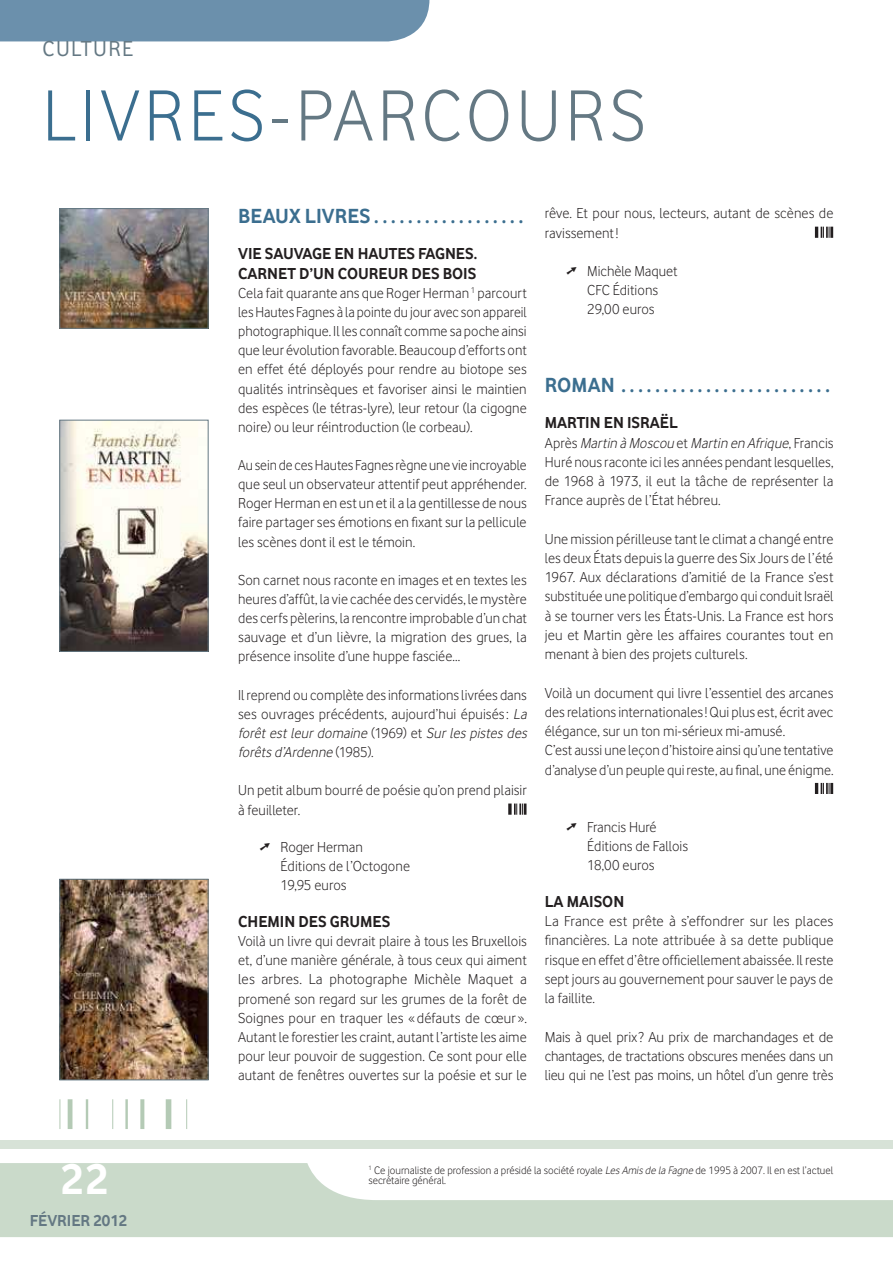
<style>
.page{position:relative;width:893px;height:1263px;background:#fff}
.page>*{position:absolute;margin:0;border:0;box-sizing:border-box;transform-origin:0 0}
.t1{font:75px "Vodafone Lt";letter-spacing:.06em;color:#647883}
.t2{font:700 45px "Vodafone Rg";color:#fff}
.t3{font:22.5px "Vodafone Rg";letter-spacing:.06em;color:#647883}
.t4{font:700 21.15px "Vodafone Rg";color:#3b6e8f}
.t5{font:700 16.5px/19.6px "Vodafone Rg";color:#231f20}
.t6{font:700 16.5px "Vodafone Rg";color:#647883}
.t7{font:15px/19.2px "Vodafone Lt";letter-spacing:.005em;color:#231f20;text-align:justify}
.t8{font:11.25px/10.5px "Vodafone Lt";color:#231f20}
.s1{color:#3b6e8f}
.s2{font-style:italic}
</style>
<div class="page">
<div style="left:0;top:0;width:429px;height:41px;background:#6b90ac"></div>
<svg style="left:0;top:1163px;width:893px;height:74px;fill:#cadaca"></svg>
<div style="left:0;top:1140px;width:893px;height:9px;background:#d7e2d7"></div>
<hr style="left:60px;top:1099px;width:1px;height:30px;background:#b4cab5">
<hr style="left:68px;top:1099px;width:4px;height:30px;background:#b4cab5">
<hr style="left:112px;top:1099px;width:1px;height:30px;background:#b4cab5">
<hr style="left:125px;top:1099px;width:3px;height:30px;background:#b4cab5">
<svg style="left:140px;top:1099px;width:4px;height:30px"></svg>
<div style="left:166px;top:1099px;width:5px;height:30px;background:#b4cab5"></div>
<hr style="left:186px;top:1099px;width:1px;height:30px;background:#b4cab5">
<hr style="left:86px;top:1099px;width:2px;height:30px;background:#b4cab5">
<img style="left:62px;top:881px;width:144px;height:197px">
<div style="left:60px;top:879px;width:148px;height:201px;border:1px solid #647883"></div>
<img style="left:62px;top:422px;width:144px;height:228px">
<div style="left:60px;top:420px;width:148px;height:232px;border:1px solid #647883"></div>
<img style="left:62px;top:210px;width:144px;height:116px">
<div style="left:60px;top:208px;width:148px;height:120px;border:1px solid #647883"></div>
<svg style="left:508px;top:803px;width:4px;height:11px"></svg>
<svg style="left:514px;top:803px;width:12px;height:12px"></svg>
<svg style="left:815px;top:227px;width:18px;height:11px"></svg>
<svg style="left:815px;top:783px;width:18px;height:11px"></svg>
<h3 class="t3" style="left:43px;top:36px;width:92px">CULTURE</h3>
<h1 class="t1" style="left:43px;top:73px;width:605px"><span class="s1">LIVRES</span>-PARCOURS</h1>
<h2 class="t2" style="left:61px;top:1153px;width:49px">22</h2>
<p class="t6" style="left:30px;top:1211px;width:99px">FÉVRIER 2012</p>
<h3 class="t4" style="left:238px;top:203px;width:90px">BEAUX LIVRE</h3>
<h3 class="t4" style="left:359px;top:203px;width:157px">S . . . . . . . . . . . . . . . . .</h3>
<p class="t5" style="left:238px;top:244px;width:240px">VIE SAUVAGE EN HAUTES FAGNES.<br>CARNET D’UN COUREUR DES BOIS</p>
<p class="t7" style="left:238px;top:283px;width:290px">Cela fait quarante ans que Roger Herman <sup>1</sup> parcourt les Hautes Fagnes à la pointe du jour avec son appareil photographique. Il les connaît comme sa poche ainsi que leur évolution favorable. Beaucoup d’efforts ont en effet été déployés pour rendre au biotope ses qualités intrinsèques et favoriser ainsi le maintien des espèces (le tétras-lyre), leur retour (la cigogne noire) ou leur réintroduction (le corbeau).</p>
<p class="t7" style="left:238px;top:455px;width:290px">Au sein de ces Hautes Fagnes règne une vie incroyable que seul un observateur attentif peut appréhender.<br>Roger Herman en est un et il a la gentillesse de nous faire partager ses émotions en fixant sur la pellicule les scènes dont il est le témoin.</p>
<p class="t7" style="left:238px;top:570px;width:290px">Son carnet nous raconte en images et en textes les heures d’affût, la vie cachée des cervidés, le mystère des cerfs pèlerins, la rencontre improbable d’un chat sauvage et d’un lièvre, la migration des grues, la présence insolite d’une huppe fasciée...</p>
<p class="t7" style="left:238px;top:685px;width:293px;text-align:left">Il reprend ou complète des informations livrées dans ses ouvrages précédents, aujourd’hui épuisés: <span class="s2">La forêtestleurdomaine</span> ( 1 9 6 9 ) e t <span class="s2">Surlespistesdes forêtsd’Ardenne</span> (19 8 5 ) .</p>
<p class="t7" style="left:238px;top:781px;width:290px">Un petit album bourré de poésie qu’on prend plaisir à feuilleter.</p>
<p class="t7" style="left:281px;top:837px;width:131px;text-align:left;text-indent:-21px">➚ Roger Herman<br>Éditions de l’Octogone<br>19,95 euros</p>
<p class="t5" style="left:238px;top:911px;width:154px">CHEMIN DES GRUMES</p>
<p class="t7" style="left:238px;top:931px;width:290px">Voilà un livre qui devrait plaire à tous les Bruxellois et, d’une manière générale, à tous ceux qui aiment les arbres. La photographe Michèle Maquet a promené son regard sur les grumes de la forêt de Soignes pour en traquer les «défauts de cœur ».<br>Autant le forestier les craint, autant l’artiste les aime pour leur pouvoir de suggestion. Ce sont pour elle autant de fenêtres ouvertes sur la poésie et sur le</p>
<p class="t7" style="left:545px;top:204px;width:290px">rêve. Et pour nous, lecteurs, autant de scènes de ravissement!</p>
<p class="t7" style="left:566px;top:261px;width:113px;text-align:center">➚ Michèle Maquet<br>CFC Éditions<br>29,00 euros</p>
<h3 class="t4" style="left:545px;top:372px;width:278px">ROMAN . . . . . . . . . . . . . . . . . . . . . . . .</h3>
<p class="t5" style="left:545px;top:413px;width:135px">MARTIN EN ISRAËL</p>
<p class="t7" style="left:545px;top:433px;width:290px">A p r è s <span class="s2">Martin à Moscou</span> e t <span class="s2">Martin en Afrique</span>, F r a n c i s Huré nous raconte ici les années pendant lesquelles, de 1968 à 1973, il eut la tâche de représenter la France auprès de l’État hébreu.</p>
<p class="t7" style="left:545px;top:529px;width:290px">Une mission périlleuse tant le climat a changé entre les deux États depuis la guerre des Six Jours de l’été 1967. Aux déclarations d’amitié de la France s’est substituée une politique d’embargo qui conduit Israël à se tourner vers les États-Unis. La France est hors jeu et Martin gère les affaires courantes tout en menant à bien des projets culturels.</p>
<p class="t7" style="left:545px;top:683px;width:290px;text-align:left">Voilà un document qui livre l’essentiel des arcanes des relations internationales! Qui plus est, écrit avec élégance, sur un ton mi-sérieux mi-amusé.<br>C’est aussi une leçon d’histoire ainsi qu’une tentative d’analyse d’un peuple qui reste, au final, une énigme.</p>
<p class="t7" style="left:587px;top:817px;width:102px;text-align:left;text-indent:-21px">➚ Francis Huré<br>Éditions de Fallois<br>18,00 euros</p>
<p class="t5" style="left:545px;top:891px;width:81px">LA MAISON</p>
<p class="t7" style="left:545px;top:911px;width:290px">La France est prête à s’effondrer sur les places financières. La note attribuée à sa dette publique risque en effet d’être officiellement abaissée. Il reste sept jours au gouvernement pour sauver le pays de la faillite.</p>
<p class="t7" style="left:545px;top:1027px;width:290px">Mais à quel prix? Au prix de marchandages et de chantages, de tractations obscures menées dans un lieu qui ne l’est pas moins, un hôtel d’un genre très</p>
<p class="t8" style="left:369px;top:1165px;width:466px"><sup>1</sup> Ce journaliste de profession a présidé la société royale <span class="s2">LesAmisde la Fagne</span> de 1995 à 2007. Il en est l’actuel secrétaire général.</p>
</div>
